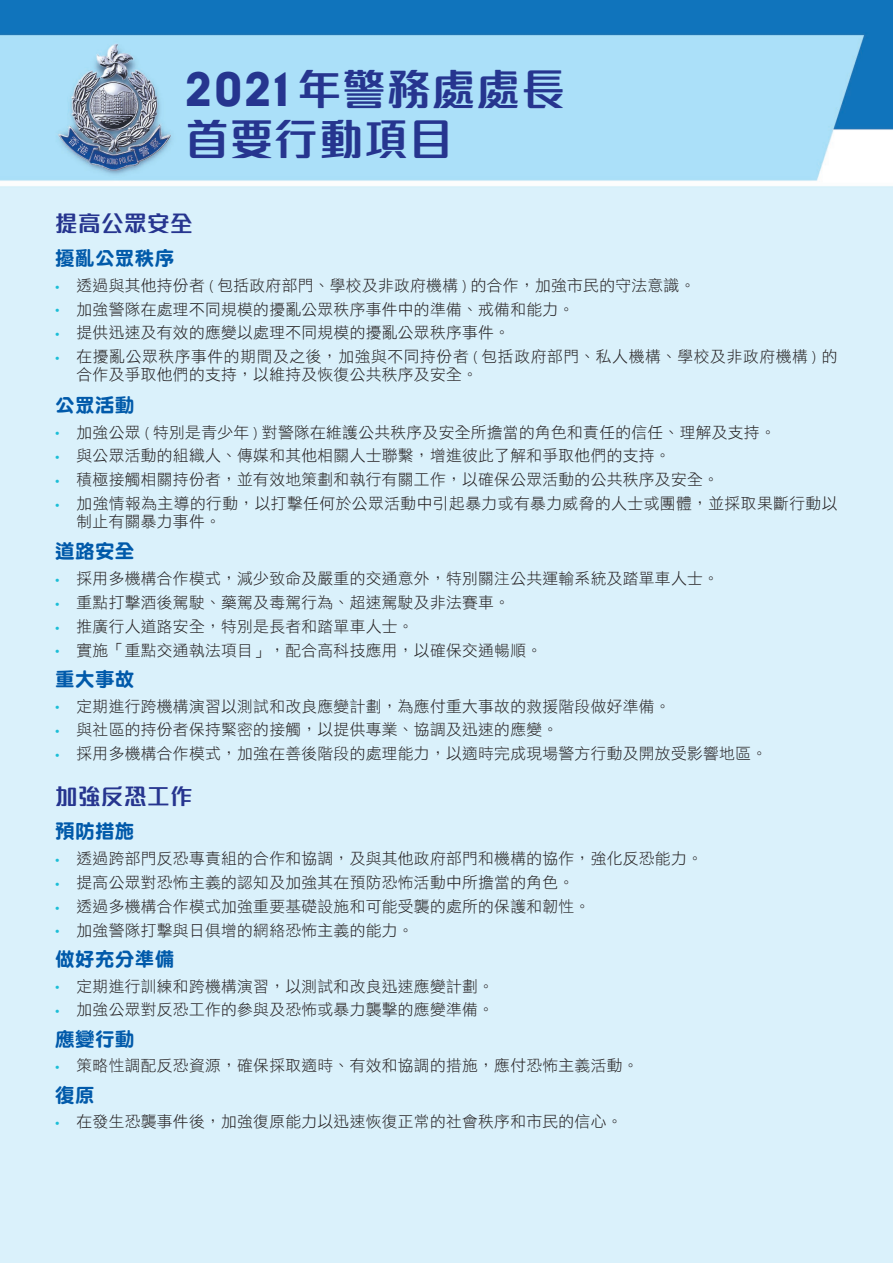
<style>
.page{position:relative;width:893px;height:1263px;background:#fff}
.page>*{position:absolute;margin:0;border:0;box-sizing:border-box;transform-origin:0 0}
.t1{font:700 43.5px/49.5px "M Finance HK";letter-spacing:.03em;color:#26358f}
.t2{font:700 22.5px "M Finance HK";letter-spacing:.02em;color:#26358f}
.t3{font:19.5px "DF Yuan HK W9";letter-spacing:.02em;color:#015aaa}
.t4{font:15.75px/18.5px "DF Hei HK W3";letter-spacing:.02em;color:#231f20}
.t5{font:15.75px/18.5px "DF Hei HK W3";letter-spacing:.04em;color:#231f20}
.s1{font-family:"Brutal Type W00";font-weight:900;font-size:47.85px}
.s2{font-family:"Myriad Pro";font-weight:300;font-size:18px;color:#1cbed7}
.s3{font-family:"Myriad Pro";font-weight:300}
</style>
<div class="page">
<img style="left:0;top:0;width:893px;height:1263px">
<h1 class="t1" style="left:185px;top:62px;width:381px"><span class="s1">2021</span> 年警務處處長首要行動項目</h1>
<h2 class="t2" style="left:55px;top:206px;width:139px">提高公眾安全</h2>
<h3 class="t3" style="left:55px;top:247px;width:120px">擾亂公眾秩序</h3>
<p class="t4" style="left:55px;top:276px;width:642px"><span class="s2">•</span> 透過與其他持份者 <span class="s3">(</span> 包括政府部門、學校及非政府機構 <span class="s3">)</span> 的合作，加強市民的守法意識。</p>
<p class="t4" style="left:55px;top:299px;width:520px"><span class="s2">•</span> 加強警隊在處理不同規模的擾亂公眾秩序事件中的準備、戒備和能力。</p>
<p class="t4" style="left:55px;top:323px;width:456px"><span class="s2">•</span> 提供迅速及有效的應變以處理不同規模的擾亂公眾秩序事件。</p>
<p class="t5" style="left:77px;top:347px;width:763px;text-indent:-21px"><span class="s2">•</span> 在擾亂公眾秩序事件的期間及之後，加強與不同持份者 <span class="s3">(</span> 包括政府部門、私人機構、學校及非政府機構 <span class="s3">)</span> 的合作及爭取他們的支持，以維持及恢復公共秩序及安全。</p>
<h3 class="t3" style="left:55px;top:394px;width:81px">公眾活動</h3>
<p class="t4" style="left:55px;top:422px;width:722px"><span class="s2">•</span> 加強公眾 <span class="s3">(</span> 特別是青少年 <span class="s3">)</span> 對警隊在維護公共秩序及安全所擔當的角色和責任的信任、理解及支持。</p>
<p class="t4" style="left:55px;top:446px;width:617px"><span class="s2">•</span> 與公眾活動的組織人、傳媒和其他相關人士聯繫，增進彼此了解和爭取他們的支持。</p>
<p class="t4" style="left:55px;top:470px;width:665px"><span class="s2">•</span> 積極接觸相關持份者，並有效地策劃和執行有關工作，以確保公眾活動的公共秩序及安全。</p>
<p class="t4" style="left:77px;top:494px;width:762px;text-indent:-21px"><span class="s2">•</span> 加強情報為主導的行動，以打擊任何於公眾活動中引起暴力或有暴力威脅的人士或團體，並採取果斷行動以制止有關暴力事件。</p>
<h3 class="t3" style="left:55px;top:541px;width:81px">道路安全</h3>
<p class="t4" style="left:55px;top:569px;width:665px"><span class="s2">•</span> 採用多機構合作模式，減少致命及嚴重的交通意外，特別關注公共運輸系統及踏單車人士。</p>
<p class="t4" style="left:55px;top:593px;width:456px"><span class="s2">•</span> 重點打擊酒後駕駛、藥駕及毒駕行為、超速駕駛及非法賽車。</p>
<p class="t4" style="left:55px;top:617px;width:360px"><span class="s2">•</span> 推廣行人道路安全，特別是長者和踏單車人士。</p>
<p class="t4" style="left:55px;top:640px;width:488px"><span class="s2">•</span> 實施「重點交通執法項目」，配合高科技應用，以確保交通暢順。</p>
<h3 class="t3" style="left:55px;top:668px;width:81px">重大事故</h3>
<p class="t4" style="left:55px;top:696px;width:617px"><span class="s2">•</span> 定期進行跨機構演習以測試和改良應變計劃，為應付重大事故的救援階段做好準備。</p>
<p class="t4" style="left:55px;top:720px;width:504px"><span class="s2">•</span> 與社區的持份者保持緊密的接觸，以提供專業、協調及迅速的應變。</p>
<p class="t4" style="left:55px;top:744px;width:713px"><span class="s2">•</span> 採用多機構合作模式，加強在善後階段的處理能力，以適時完成現場警方行動及開放受影響地區。</p>
<h2 class="t2" style="left:55px;top:780px;width:139px">加強反恐工作</h2>
<h3 class="t3" style="left:55px;top:821px;width:81px">預防措施</h3>
<p class="t4" style="left:55px;top:849px;width:649px"><span class="s2">•</span> 透過跨部門反恐專責組的合作和協調，及與其他政府部門和機構的協作，強化反恐能力。</p>
<p class="t4" style="left:55px;top:873px;width:520px"><span class="s2">•</span> 提高公眾對恐怖主義的認知及加強其在預防恐怖活動中所擔當的角色。</p>
<p class="t4" style="left:55px;top:897px;width:537px"><span class="s2">•</span> 透過多機構合作模式加強重要基礎設施和可能受襲的處所的保護和韌性。</p>
<p class="t4" style="left:55px;top:920px;width:360px"><span class="s2">•</span> 加強警隊打擊與日俱增的網絡恐怖主義的能力。</p>
<h3 class="t3" style="left:55px;top:948px;width:120px">做好充分準備</h3>
<p class="t4" style="left:55px;top:976px;width:440px"><span class="s2">•</span> 定期進行訓練和跨機構演習，以測試和改良迅速應變計劃。</p>
<p class="t4" style="left:55px;top:1000px;width:440px"><span class="s2">•</span> 加強公眾對反恐工作的參與及恐怖或暴力襲擊的應變準備。</p>
<h3 class="t3" style="left:55px;top:1028px;width:81px">應變行動</h3>
<p class="t4" style="left:55px;top:1056px;width:585px"><span class="s2">•</span> 策略性調配反恐資源，確保採取適時、有效和協調的措施，應付恐怖主義活動。</p>
<h3 class="t3" style="left:55px;top:1084px;width:41px">復原</h3>
<p class="t4" style="left:55px;top:1112px;width:569px"><span class="s2">•</span> 在發生恐襲事件後，加強復原能力以迅速恢復正常的社會秩序和市民的信心。</p>
</div>
